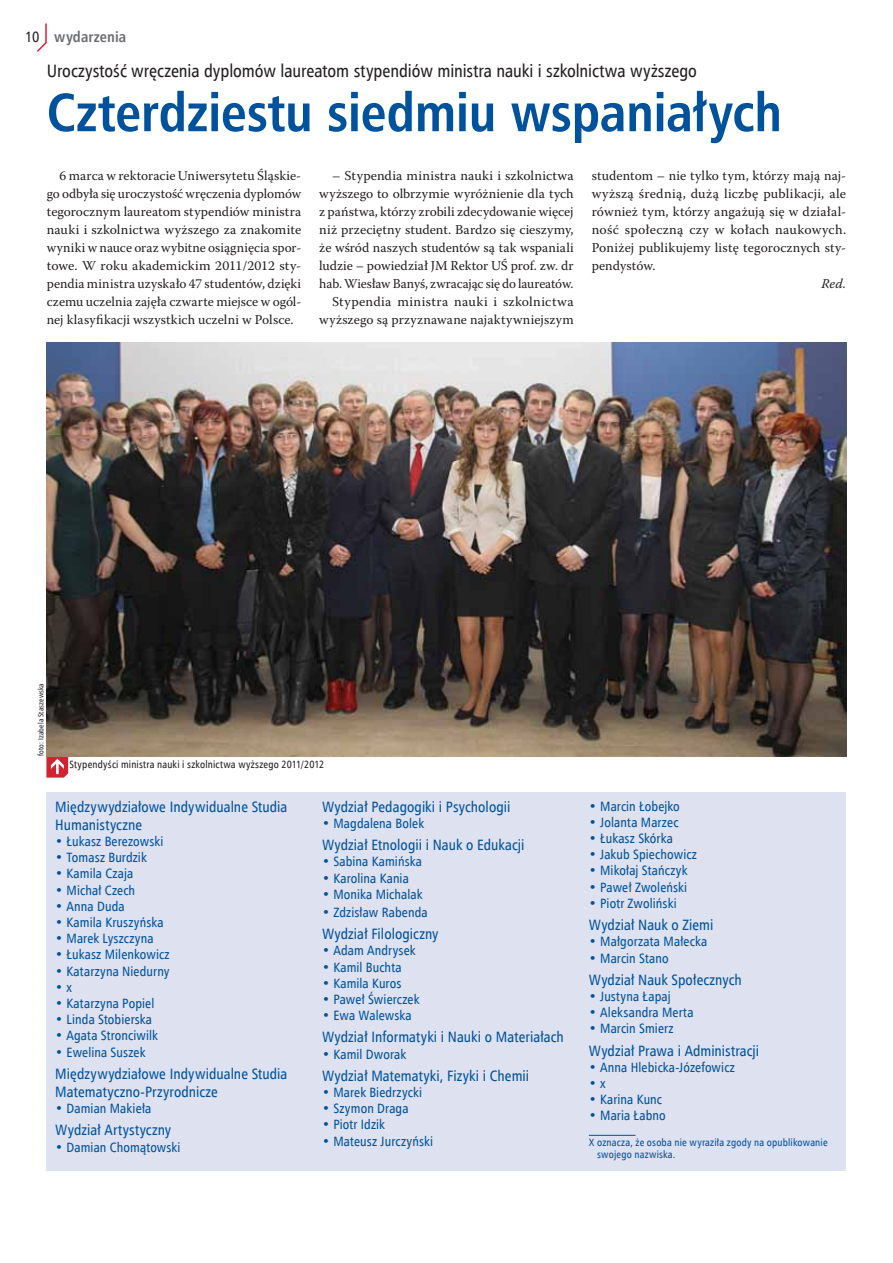
<style>
.page{position:relative;width:893px;height:1263px;background:#fff}
.page>*{position:absolute;margin:0;border:0;box-sizing:border-box;transform-origin:0 0}
.t1{font:700 54px "Humnst 777 Cn EU";letter-spacing:-.01em;color:#00529c}
.t2{font:18px "Humnst 777 Cn EU";letter-spacing:-.005em;color:#231f20}
.t3{font:15px/18px "Humnst 777 Cn EU";letter-spacing:.005em;color:#00529c}
.t4{font:700 15px "Humnst 777 Cn EU";letter-spacing:.005em;color:#6d6e71}
.t5{font:15px "Humnst 777 Cn EU";color:#231f20}
.t6{font:13.5px/18px "Warnock Pro";letter-spacing:.005em;color:#231f20;text-align:justify}
.t7{font:13.5px "Humnst 777 Cn EU";letter-spacing:.01em;color:#00529c}
.t8{font:italic 13.5px "Warnock Pro";color:#231f20}
.t9{font:10.5px/12.6px "Humnst 777 Cn EU";letter-spacing:.02em;color:#00529c}
.t10{font:10.5px "Humnst 777 Cn EU";letter-spacing:.02em;color:#231f20}
.t11{font:7.5px "Humnst 777 Cn EU";letter-spacing:.02em;color:#231f20}
</style>
<div class="page">
<svg style="left:37px;top:23px;width:10px;height:29px"></svg>
<svg style="left:46px;top:756px;width:22px;height:22px"></svg>
<img style="left:47px;top:342px;width:799px;height:414px">
<div style="left:47px;top:792px;width:799px;height:378px;background:#dde1f0"></div>
<hr style="left:589px;top:1135px;width:46px;height:1px;background:#00529c">
<p class="t5" style="left:25px;top:28px;width:16px">10</p>
<p class="t4" style="left:54px;top:28px;width:74px">wydarzenia</p>
<h2 class="t2" style="left:47px;top:60px;width:652px">Uroczystość wręczenia dyplomów laureatom stypendiów ministra nauki i szkolnictwa wyższego</h2>
<h1 class="t1" style="left:47px;top:78px;width:737px">Czterdziestu siedmiu wspaniałych</h1>
<p class="t6" style="left:47px;top:166px;width:256px;text-indent:13px">6 marca w rektoracie Uniwersytetu Śląskie&shy;go odbyła się uroczystość wręczenia dyplomów tegorocznym laureatom stypendiów ministra nauki i szkolnictwa wyższego za znakomite wyniki w nauce oraz wybitne osiągnięcia spor&shy;towe. W roku akademickim 2011/2012 sty&shy;pendia ministra uzyskało 47 studentów, dzięki czemu uczelnia zajęła czwarte miejsce w ogól&shy;nej klasyfikacji wszystkich uczelni w Polsce.</p>
<p class="t6" style="left:319px;top:166px;width:256px;text-align:right">– Stypendia ministra nauki i szkolnictwa wyższego to olbrzymie wyróżnienie dla tych z państwa, którzy zrobili zdecydowanie więcej niż przeciętny student. Bardzo się cieszymy, że wśród naszych studentów są tak wspaniali ludzie – powiedział JM Rektor UŚ prof. zw. dr hab. Wiesław Banyś, zwracając się do laureatów.<br>Stypendia ministra nauki i szkolnictwa wyższego są przyznawane najaktywniejszym</p>
<p class="t6" style="left:592px;top:166px;width:256px">studentom – nie tylko tym, którzy mają naj&shy;wyższą średnią, dużą liczbę publikacji, ale również tym, którzy angażują się w działal&shy;ność społeczną czy w kołach naukowych.<br>Poniżej publikujemy listę tegorocznych sty&shy;pendystów.</p>
<p class="t8" style="left:821px;top:275px;width:26px">Red.</p>
<p class="t11" style="left:36px;top:756px;width:74px;rotate:-90deg">foto: Izabela Staszewska</p>
<p class="t10" style="left:70px;top:758px;width:256px">Stypendyści ministra nauki i szkolnictwa wyższego 2011/2012</p>
<p class="t3" style="left:55px;top:797px;width:234px">Międzywydziałowe Indywidualne Studia<br>Humanistyczne</p>
<p class="t7" style="left:55px;top:833px;width:110px">• Łukasz Berezowski</p>
<p class="t7" style="left:55px;top:849px;width:93px">• Tomasz Burdzik</p>
<p class="t7" style="left:55px;top:865px;width:80px">• Kamila Czaja</p>
<p class="t7" style="left:55px;top:881px;width:81px">• Michał Czech</p>
<p class="t7" style="left:55px;top:898px;width:71px">• Anna Duda</p>
<p class="t7" style="left:55px;top:914px;width:110px">• Kamila Kruszyńska</p>
<p class="t7" style="left:55px;top:930px;width:100px">• Marek Lyszczyna</p>
<p class="t7" style="left:55px;top:946px;width:116px">• Łukasz Milenkowicz</p>
<p class="t7" style="left:55px;top:962px;width:116px">• Katarzyna Niedurny</p>
<p class="t7" style="left:55px;top:979px;width:18px">• x</p>
<p class="t7" style="left:55px;top:995px;width:101px">• Katarzyna Popiel</p>
<p class="t7" style="left:55px;top:1011px;width:98px">• Linda Stobierska</p>
<p class="t7" style="left:55px;top:1027px;width:104px">• Agata Stronciwilk</p>
<p class="t7" style="left:55px;top:1043px;width:92px">• Ewelina Suszek</p>
<p class="t3" style="left:55px;top:1064px;width:234px">Międzywydziałowe Indywidualne Studia<br>Matematyczno-Przyrodnicze</p>
<p class="t7" style="left:55px;top:1100px;width:98px">• Damian Makieła</p>
<p class="t3" style="left:55px;top:1121px;width:117px">Wydział Artystyczny</p>
<p class="t7" style="left:55px;top:1138px;width:127px">• Damian Chomątowski</p>
<p class="t3" style="left:322px;top:797px;width:190px">Wydział Pedagogiki i Psychologii</p>
<p class="t7" style="left:322px;top:815px;width:103px">• Magdalena Bolek</p>
<p class="t3" style="left:322px;top:836px;width:204px">Wydział Etnologii i Nauk o Edukacji</p>
<p class="t7" style="left:322px;top:853px;width:101px">• Sabina Kamińska</p>
<p class="t7" style="left:322px;top:869px;width:88px">• Karolina Kania</p>
<p class="t7" style="left:322px;top:886px;width:102px">• Monika Michalak</p>
<p class="t7" style="left:322px;top:904px;width:107px">• Zdzisław Rabenda</p>
<p class="t3" style="left:322px;top:925px;width:118px">Wydział Filologiczny</p>
<p class="t7" style="left:322px;top:942px;width:95px">• Adam Andrysek</p>
<p class="t7" style="left:322px;top:958px;width:81px">• Kamil Buchta</p>
<p class="t7" style="left:322px;top:975px;width:81px">• Kamila Kuros</p>
<p class="t7" style="left:322px;top:991px;width:99px">• Paweł Świerczek</p>
<p class="t7" style="left:322px;top:1007px;width:91px">• Ewa Walewska</p>
<p class="t3" style="left:322px;top:1028px;width:243px">Wydział Informatyki i Nauki o Materiałach</p>
<p class="t7" style="left:322px;top:1045px;width:86px">• Kamil Dworak</p>
<p class="t3" style="left:322px;top:1066px;width:209px">Wydział Matematyki, Fizyki i Chemii</p>
<p class="t7" style="left:322px;top:1084px;width:101px">• Marek Biedrzycki</p>
<p class="t7" style="left:322px;top:1100px;width:88px">• Szymon Draga</p>
<p class="t7" style="left:322px;top:1116px;width:64px">• Piotr Idzik</p>
<p class="t7" style="left:322px;top:1132px;width:112px">• Mateusz Jurczyński</p>
<p class="t7" style="left:589px;top:798px;width:92px">• Marcin Łobejko</p>
<p class="t7" style="left:589px;top:814px;width:91px">• Jolanta Marzec</p>
<p class="t7" style="left:589px;top:830px;width:86px">• Łukasz Skórka</p>
<p class="t7" style="left:589px;top:846px;width:110px">• Jakub Spiechowicz</p>
<p class="t7" style="left:589px;top:862px;width:100px">• Mikołaj Stańczyk</p>
<p class="t7" style="left:589px;top:879px;width:100px">• Paweł Zwoleński</p>
<p class="t7" style="left:589px;top:895px;width:89px">• Piotr Zwoliński</p>
<p class="t3" style="left:589px;top:916px;width:126px">Wydział Nauk o Ziemi</p>
<p class="t7" style="left:589px;top:933px;width:120px">• Małgorzata Małecka</p>
<p class="t7" style="left:589px;top:949px;width:81px">• Marcin Stano</p>
<p class="t3" style="left:589px;top:970px;width:154px">Wydział Nauk Społecznych</p>
<p class="t7" style="left:589px;top:988px;width:83px">• Justyna Łapaj</p>
<p class="t7" style="left:589px;top:1004px;width:106px">• Aleksandra Merta</p>
<p class="t7" style="left:589px;top:1020px;width:86px">• Marcin Smierz</p>
<p class="t3" style="left:589px;top:1041px;width:172px">Wydział Prawa i Administracji</p>
<p class="t7" style="left:589px;top:1059px;width:148px">• Anna Hlebicka-Józefowicz</p>
<p class="t7" style="left:589px;top:1075px;width:18px">• x</p>
<p class="t7" style="left:589px;top:1091px;width:75px">• Karina Kunc</p>
<p class="t7" style="left:589px;top:1107px;width:78px">• Maria Łabno</p>
<p class="t9" style="left:597px;top:1136px;width:232px;text-indent:-8px">X oznacza, że osoba nie wyraziła zgody na opublikowanie swojego nazwiska.</p>
</div>
